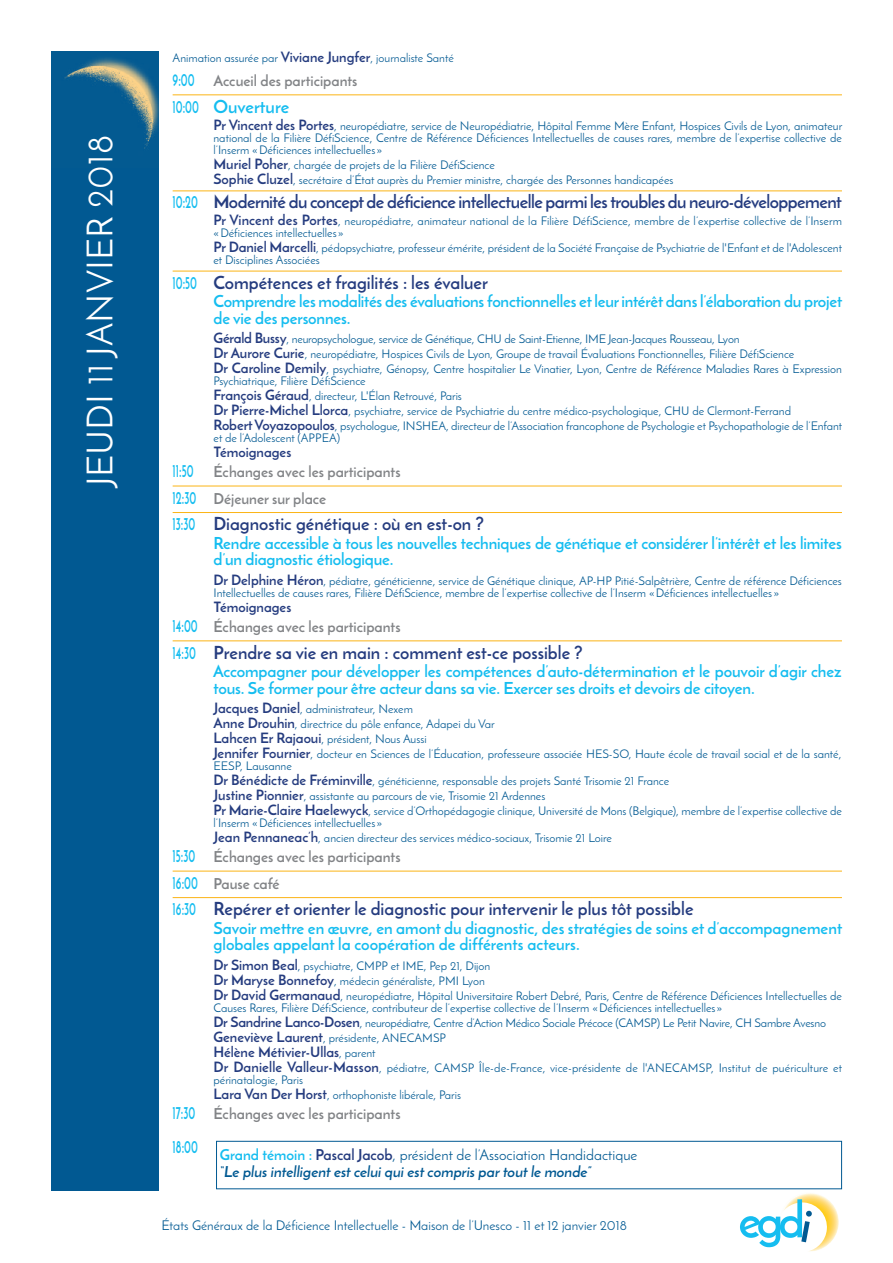
<style>
.page{position:relative;width:893px;height:1263px;background:#fff}
.page>*{position:absolute;margin:0;border:0;box-sizing:border-box;transform-origin:0 0}
.t1{font:36px "Josefin Sans";color:#fff}
.t2{font:700 18px "Josefin Sans";color:#253c7f}
.t3{font:700 18px "Josefin Sans";letter-spacing:-.03em;color:#253c7f}
.t4{font:700 18px "Josefin Sans";color:#15bdf0;scale:.6 1}
.t5{font:700 16.5px/16.5px "Josefin Sans";letter-spacing:-.01em;color:#15bdf0}
.t6{font:700 15px/26.5px "Josefin Sans";color:#828487}
.t7{font:italic 700 15px/17.1px "Josefin Sans";color:#015992}
.t8{font:700 14.25px "Josefin Sans";color:#253c7f}
.t9{font:13.5px "Josefin Sans";color:#015992}
.t10{font:12px/15px "Josefin Sans";color:#015992}
.s1{font-weight:700;font-size:14.25px;color:#253c7f}
.s2{font-size:18px;color:#15bdf0}
.s3{color:#15bdf0}
.s4{font-weight:400;font-size:12px;color:#015992}
.s5{font-style:normal;color:#15bdf0}
.s6{font-style:normal;color:#253c7f}
.s7{font-weight:400;font-style:normal}
</style>
<div class="page">
<svg style="left:740px;top:1193px;width:99px;height:58px"></svg>
<hr style="left:173px;top:94px;width:669px;height:1px;background:#fbb416">
<hr style="left:173px;top:190px;width:669px;height:1px;background:#fbb416">
<hr style="left:173px;top:271px;width:669px;height:1px;background:#fbb416">
<hr style="left:173px;top:486px;width:669px;height:1px;background:#fbb416">
<hr style="left:173px;top:512px;width:669px;height:1px;background:#fbb416">
<hr style="left:173px;top:640px;width:669px;height:1px;background:#fbb416">
<hr style="left:173px;top:871px;width:669px;height:1px;background:#fbb416">
<hr style="left:173px;top:897px;width:669px;height:1px;background:#fbb416">
<div style="left:51px;top:51px;width:107px;height:1140px;background:#015992"></div>
<img style="left:64px;top:57px;width:94px;height:92px">
<div style="left:216px;top:1141px;width:626px;height:48px;border:1px solid #015992"></div>
<h1 class="t1" style="left:78px;top:487px;width:354px;rotate:-90deg">JEUDI 11 JANVIER 2018</h1>
<p class="t10" style="left:173px;top:50px;width:283px">Animation assurée par <span class="s1">Viviane Jungfer</span>, journaliste Santé</p>
<p class="t6" style="left:173px;top:67px;width:186px"><span class="s2">9:00</span> Accueil des participants</p>
<h2 class="t4" style="left:173px;top:95px;width:196px">10:00 Ouverture</h2>
<p class="t10" style="left:214px;top:119px;width:630px;line-height:12px;text-align:justify"><span class="s1">Pr Vincent des Portes</span>, neuropédiatre, service de Neuropédiatrie, Hôpital Femme Mère Enfant, Hospices Civils de Lyon, animateur national de la Filière DéfiScience, Centre de Référence Déficiences Intellectuelles de causes rares, membre de l’expertise collective de l’Inserm «Déficiences intellectuelles »</p>
<p class="t10" style="left:214px;top:157px;width:461px"><span class="s1">Muriel Poher</span>, chargée de projets de la Filière DéfiScience<br><span class="s1">Sophie Cluzel</span>, secrétaire d’État auprès du Premier ministre, chargée des Personnes handicapées</p>
<h2 class="t3" style="left:173px;top:190px;width:671px"><span class="s3">10:20</span> Modernité du conceptde déficience intellectuelle parmi les troubles du neuro-développement</h2>
<p class="t10" style="left:214px;top:215px;width:630px;line-height:12px"><span class="s1">Pr Vincent des Portes</span>, neuropédiatre, animateur national de la Filière DéfiScience, membre de l’expertise collective de l’Inserm «Déficiences intellectuelles »</p>
<p class="t10" style="left:214px;top:242px;width:630px;line-height:12px"><span class="s1">Pr Daniel Marcelli</span>, pédopsychiatre, professeur émérite, président de la Société Française de Psychiatrie de l'Enfant et de l'Adolescent et Disciplines Associées</p>
<h2 class="t2" style="left:173px;top:271px;width:317px"><span class="s3">10:50</span> Compétences et fragilités : les évaluer</h2>
<h3 class="t5" style="left:214px;top:293px;width:630px">Comprendre les modalités des évaluations fonctionnelles et leur intérêt dans l’élaboration du projet de vie des personnes.</h3>
<p class="t10" style="left:214px;top:331px;width:630px"><span class="s1">Gérald Bussy</span>, neuropsychologue, service de Génétique, CHU de Saint-Etienne, IME Jean-Jacques Rousseau, Lyon<br><span class="s1">Dr Aurore Curie</span>, neuropédiatre, Hospices Civils de Lyon, Groupe de travail Évaluations Fonctionnelles, Filière DéfiScience<br><span class="s1">Dr Caroline Demily</span>, psychiatre, Génopsy, Centre hospitalier Le Vinatier, Lyon, Centre de Référence Maladies Rares à Expression</p>
<p class="t10" style="left:214px;top:373px;width:630px">Psychiatrique, Filière DéfiScience<br><span class="s1">François Géraud</span>, directeur, L'Élan Retrouvé, Paris<br><span class="s1">Dr Pierre-Michel Llorca</span>, psychiatre, service de Psychiatrie du centre médico-psychologique, CHU de Clermont-Ferrand <span class="s1">RobertVoyazopoulos</span>, psychologue, INSHEA, directeur de l’Association francophone de Psychologie et Psychopathologie de l’Enfant</p>
<p class="t10" style="left:214px;top:430px;width:128px">et de l’Adolescent (APPEA)</p>
<p class="t8" style="left:214px;top:443px;width:79px">Témoignages</p>
<p class="t6" style="left:173px;top:459px;width:230px"><span class="s2">11:50</span> Échanges avec les participants<br><span class="s2">12:30</span> Déjeuner sur place</p>
<h2 class="t2" style="left:173px;top:513px;width:313px"><span class="s3">13:30</span> Diagnostic génétique : où en est-on ?</h2>
<h3 class="t5" style="left:214px;top:535px;width:630px">Rendre accessible à tous les nouvelles techniques de génétique et considérer l’intérêt et les limites d’un diagnostic étiologique.</h3>
<p class="t10" style="left:214px;top:574px;width:630px;line-height:12px"><span class="s1">Dr Delphine Héron</span>, pédiatre, généticienne, service de Génétique clinique, AP-HP Pitié-Salpêtrière, Centre de référence Déficiences<br>Intellectuelles de causes rares, Filière DéfiScience, membre de l’expertise collective de l’Inserm «Déficiences intellectuelles »</p>
<p class="t8" style="left:214px;top:598px;width:79px">Témoignages</p>
<p class="t6" style="left:173px;top:613px;width:230px"><span class="s2">14:00</span> Échanges avec les participants</p>
<h2 class="t2" style="left:173px;top:641px;width:412px"><span class="s3">14:30</span> Prendre sa vie en main : comment est-ce possible ?</h2>
<h3 class="t5" style="left:213px;top:663px;width:630px">Accompagner pour développer les compétences d’auto-détermination et le pouvoir d’agir chez tous. Se former pour être acteur dans sa vie. Exercer ses droits et devoirs de citoyen.</h3>
<p class="t10" style="left:213px;top:701px;width:630px"><span class="s1">Jacques Daniel</span>, administrateur, Nexem<br><span class="s1">Anne Drouhin</span>, directrice du pôle enfance, Adapei du Var<br><span class="s1">Lahcen Er Rajaoui</span>, président, Nous Aussi<br><span class="s1">Jennifer Fournier</span>, docteur en Sciences de l’Éducation, professeure associée HES-SO, Haute école de travail social et de la santé,</p>
<p class="t10" style="left:214px;top:758px;width:630px">EESP, Lausanne<br><span class="s1">Dr Bénédicte de Fréminville</span>, généticienne, responsable des projets Santé Trisomie 21 France<br><span class="s1">Justine Pionnier</span>, assistante au parcours de vie, Trisomie 21 Ardennes<br><span class="s1">Pr Marie-Claire Haelewyck</span>, service d’Orthopédagogie clinique, Université de Mons (Belgique), membre de l’expertise collective de</p>
<p class="t10" style="left:214px;top:815px;width:400px">l’Inserm «Déficiences intellectuelles »<br><span class="s1">Jean Pennaneac’h</span>, ancien directeur des services médico-sociaux, Trisomie 21 Loire</p>
<p class="t6" style="left:173px;top:844px;width:230px"><span class="s2">15:30</span> Échanges avec les participants<br><span class="s2">16:00</span> Pause café</p>
<h2 class="t2" style="left:173px;top:898px;width:522px"><span class="s3">16:30</span> Repérer et orienter le diagnostic pour intervenir le plus tôt possible</h2>
<h3 class="t5" style="left:214px;top:920px;width:630px">Savoir mettre en œuvre, en amont du diagnostic, des stratégies de soins et d’accompagnement globales appelant la coopération de différents acteurs.</h3>
<p class="t10" style="left:214px;top:958px;width:630px"><span class="s1">Dr Simon Beal</span>, psychiatre, CMPP et IME, Pep 21, Dijon<br><span class="s1">Dr Maryse Bonnefoy</span>, médecin généraliste, PMI Lyon<br><span class="s1">Dr David Germanaud</span>, neuropédiatre, Hôpital Universitaire Robert Debré, Paris, Centre de Référence Déficiences Intellectuelles de</p>
<p class="t10" style="left:214px;top:1000px;width:614px">Causes Rares, Filière DéfiScience, contributeur de l’expertise collective de l’Inserm «Déficiences intellectuelles »<br><span class="s1">Dr Sandrine Lanco-Dosen</span>, neuropédiatre, Centre d’Action Médico Sociale Précoce (CAMSP) Le Petit Navire, CH Sambre Avesno<br><span class="s1">Geneviève Laurent</span>, présidente, ANECAMSP</p>
<p class="t8" style="left:214px;top:1043px;width:164px">Hélène Métivier-Ullas<span class="s4">, parent</span></p>
<p class="t10" style="left:214px;top:1061px;width:630px;line-height:12px"><span class="s1">Dr Danielle Valleur-Masson</span>, pédiatre, CAMSP Île-de-France, vice-présidente de l'ANECAMSP, Institut de puériculture et périnatalogie, Paris</p>
<p class="t10" style="left:214px;top:1087px;width:249px"><span class="s1">Lara Van Der Horst</span>, orthophoniste libérale, Paris</p>
<p class="t6" style="left:173px;top:1100px;width:230px"><span class="s2">17:30</span> Échanges avec les participants</p>
<h2 class="t4" style="left:173px;top:1135px;width:44px">18:00</h2>
<p class="t7" style="left:220px;top:1146px;width:419px"><span class="s5">Grand témoin :</span> <span class="s6">Pascal Jacob</span><span class="s7">, président de l’Association Handidactique </span>“Le plus intelligent est celui qui est compris par tout le monde”</p>
<p class="t9" style="left:162px;top:1217px;width:467px">États Généraux de la Déficience Intellectuelle - Maison de l’Unesco - 11 et 12 janvier 2018</p>
</div>
